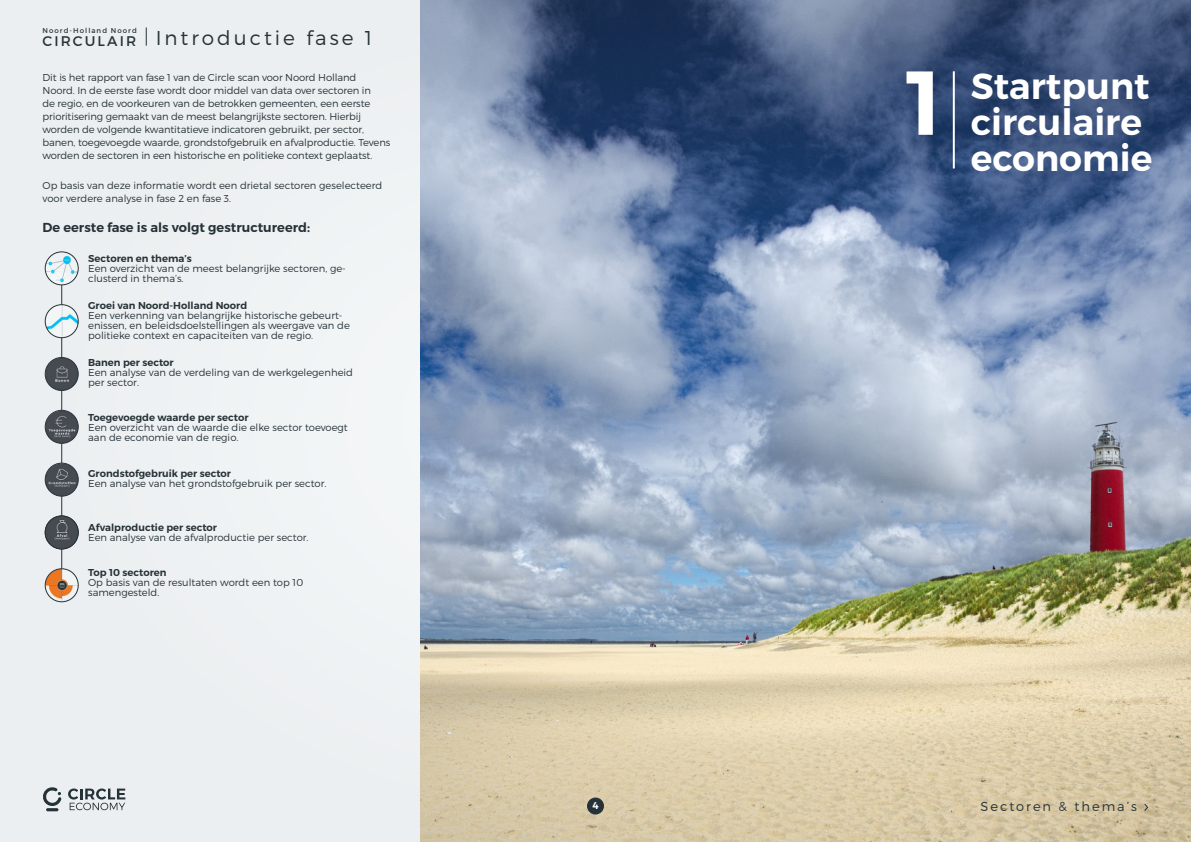
<style>
.page{position:relative;width:1191px;height:842px;background:#edf0f1}
.page>*{position:absolute;margin:0;border:0;box-sizing:border-box;transform-origin:0 0}
.t1{font:600 90.5px "Montserrat";color:#fff}
.t2{font:600 36.2px/36.2px "Montserrat";color:#fff}
.t3{font:300 20px "Montserrat";letter-spacing:.15em;color:#263238}
.t4{font:14px "Montserrat";letter-spacing:.15em;color:#263238}
.t5{font:600 13px "Montserrat";color:#263238}
.t6{font:300 13px "Montserrat";letter-spacing:.15em;color:#263238}
.t7{font:300 10px/13px "Montserrat";letter-spacing:-.01em;color:#263238}
.t8{font:600 10px "Montserrat";color:#263238}
.t9{font:600 10px "Montserrat";color:#fff}
.t10{font:7px "Montserrat";letter-spacing:.15em;color:#263238}
</style>
<div class="page">
<img style="left:420px;top:0;width:771px;height:842px">
<svg style="left:146px;top:27px;width:1px;height:19px"></svg>
<div style="left:587px;top:797px;width:17px;height:17px;background:#263238;border-radius:50%"></div>
<svg style="left:1144px;top:803px;width:4px;height:8px"></svg>
<svg style="left:68px;top:788px;width:57px;height:22px"></svg>
<svg style="left:43px;top:787px;width:18px;height:24px"></svg>
<hr style="left:61px;top:269px;width:1px;height:317px;background:#263238">
<img style="left:45px;top:252px;width:33px;height:33px;border-radius:17px">
<div style="left:45px;top:251px;width:34px;height:34px;border:1px solid #263238;border-radius:50%"></div>
<img style="left:45px;top:569px;width:33px;height:33px;border-radius:17px">
<div style="left:45px;top:568px;width:34px;height:34px;border:1px solid #263238;border-radius:50%"></div>
<img style="left:45px;top:357px;width:33px;height:33px;border-radius:17px">
<div style="left:45px;top:357px;width:34px;height:34px;border:1px solid #263238;border-radius:50%"></div>
<img style="left:45px;top:410px;width:33px;height:33px;border-radius:17px">
<div style="left:45px;top:410px;width:34px;height:34px;border:1px solid #263238;border-radius:50%"></div>
<img style="left:45px;top:463px;width:33px;height:33px;border-radius:17px">
<div style="left:45px;top:463px;width:34px;height:34px;border:1px solid #263238;border-radius:50%"></div>
<img style="left:45px;top:516px;width:33px;height:33px;border-radius:17px">
<div style="left:45px;top:515px;width:34px;height:34px;border:1px solid #263238;border-radius:50%"></div>
<img style="left:45px;top:305px;width:33px;height:33px;border-radius:17px">
<div style="left:45px;top:304px;width:34px;height:34px;border:1px solid #263238;border-radius:50%"></div>
<hr style="left:952px;top:71px;width:2px;height:97px;background:#fff">
<p class="t10" style="left:43px;top:26px;width:96px">Noord-Holland Noord</p>
<h3 class="t4" style="left:43px;top:32px;width:95px">CIRCULAIR</h3>
<h3 class="t3" style="left:156px;top:26px;width:218px">Introductie fase 1</h3>
<p class="t7" style="left:43px;top:70px;width:349px">Dit is het rapport van fase 1 van de Circle scan voor Noord Holland Noord. In de eerste fase wordt door middel van data over sectoren in<br>de regio, en de voorkeuren van de betrokken gemeenten, een eerste prioritisering gemaakt van de meest belangrijkste sectoren. Hierbij worden de volgende kwantitatieve indicatoren gebruikt, per sector, banen, toegevoegde waarde, grondstofgebruik en afvalproductie. Tevens worden de sectoren in een historische en politieke context geplaatst.</p>
<p class="t7" style="left:43px;top:178px;width:341px">Op basis van deze informatie wordt een drietal sectoren geselecteerd voor verdere analyse in fase 2 en fase 3.</p>
<h3 class="t5" style="left:43px;top:219px;width:269px">De eerste fase is als volgt gestructureerd:</h3>
<p class="t8" style="left:88px;top:252px;width:105px">Sectoren en thema’s</p>
<p class="t7" style="left:88px;top:263px;width:259px;line-height:10px">Een overzicht van de meest belangrijke sectoren, ge&shy;clusterd in thema’s.</p>
<p class="t8" style="left:88px;top:299px;width:161px">Groei van Noord-Holland Noord</p>
<p class="t7" style="left:88px;top:310px;width:263px;line-height:10px">Een verkenning van belangrijke historische gebeurt&shy;enissen, en beleidsdoelstellingen als weergave van de politieke context en capaciteiten van de regio.</p>
<p class="t8" style="left:88px;top:356px;width:87px">Banen per sector</p>
<p class="t7" style="left:88px;top:367px;width:266px;line-height:10px">Een analyse van de verdeling van de werkgelegenheid per sector.</p>
<p class="t8" style="left:88px;top:412px;width:162px">Toegevoegde waarde per sector</p>
<p class="t7" style="left:88px;top:423px;width:261px;line-height:10px">Een overzicht van de waarde die elke sector toevoegt aan de economie van de regio.</p>
<p class="t8" style="left:88px;top:467px;width:144px">Grondstofgebruik per sector</p>
<p class="t7" style="left:88px;top:477px;width:240px">Een analyse van het grondstofgebruik per sector.</p>
<p class="t8" style="left:88px;top:521px;width:130px">Afvalproductie per sector</p>
<p class="t7" style="left:88px;top:531px;width:222px">Een analyse van de afvalproductie per sector.</p>
<p class="t8" style="left:88px;top:567px;width:80px">Top 10 sectoren</p>
<p class="t7" style="left:88px;top:578px;width:216px;line-height:10px">Op basis van de resultaten wordt een top 10 samengesteld.</p>
<h1 class="t1" style="left:905px;top:47px;width:38px">1</h1>
<h2 class="t2" style="left:970px;top:68px;width:183px">Startpunt circulaire economie</h2>
<p class="t9" style="left:592px;top:799px;width:8px">4</p>
<h3 class="t6" style="left:980px;top:798px;width:158px">Sectoren &amp; thema’s</h3>
</div>
